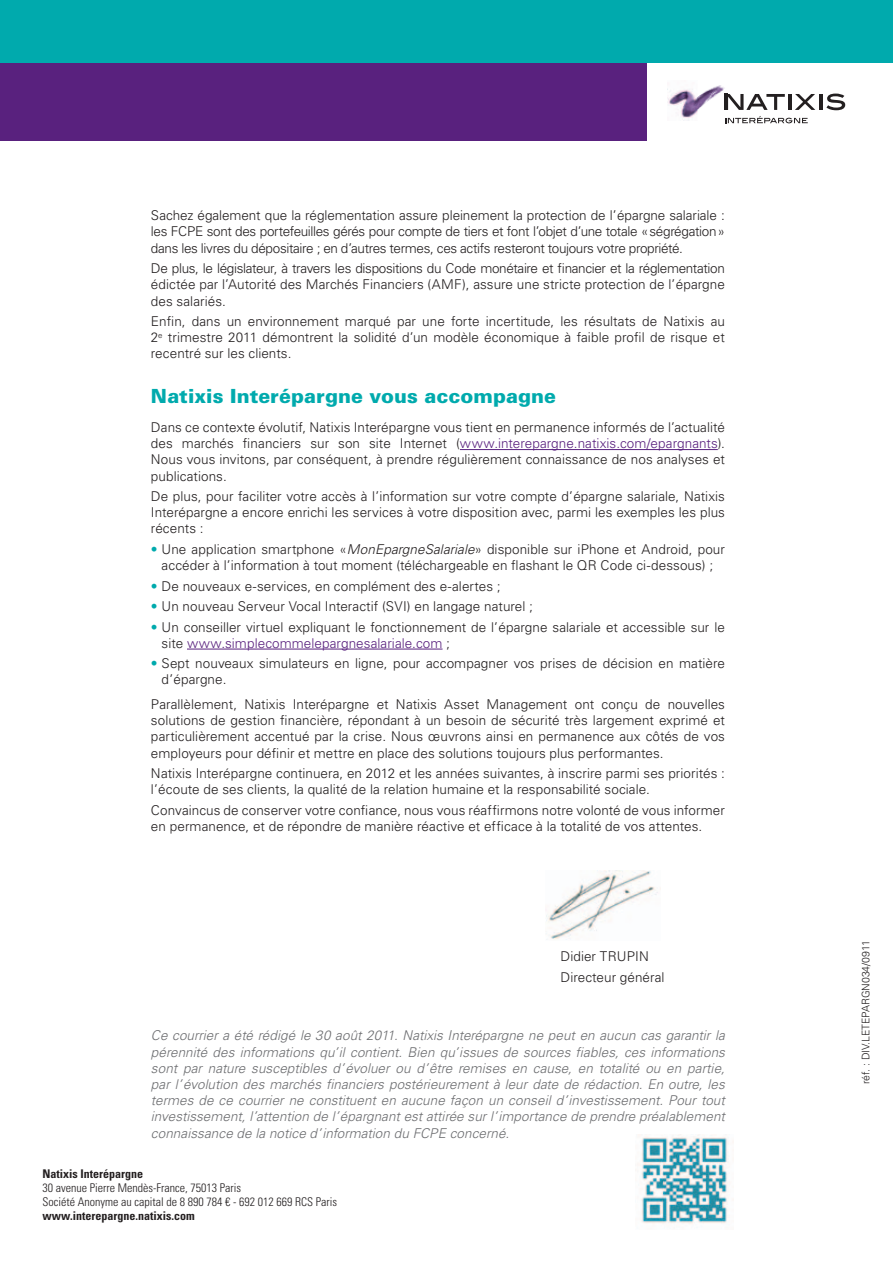
<style>
.page{position:relative;width:893px;height:1263px;background:#fff}
.page>*{position:absolute;margin:0;border:0;box-sizing:border-box;transform-origin:0 0}
.t1{font:900 19.5px "Univers LT Std";letter-spacing:.005em;color:#00aaad}
.t2{font:300 13.5px/16.2px "Univers LT Std";letter-spacing:.005em;color:#231f20}
.t3{font:italic 300 13.5px/16.2px "Univers LT Std";letter-spacing:.005em;color:#6c6d70;text-align:justify}
.t4{font:300 13.5px/16.2px "Univers LT Std";letter-spacing:-.025em;color:#231f20}
.t5{font:300 condensed 12px/14.1px "Univers LT Std";color:#231f20}
.t6{font:700 condensed 12px "Univers LT Std";color:#231f20}
.t7{font:300 10.5px "Univers LT Std";color:#231f20}
.s1{color:#59217e}
.s2{color:#00aaad}
.s3{font-style:italic}
</style>
<div class="page">
<hr style="left:788px;top:94px;width:3px;height:16px;background:#231f20">
<svg style="left:795px;top:94px;width:20px;height:16px"></svg>
<hr style="left:819px;top:94px;width:4px;height:16px;background:#231f20">
<svg style="left:826px;top:94px;width:19px;height:16px"></svg>
<img style="left:667px;top:85px;width:60px;height:33px">
<svg style="left:725px;top:94px;width:60px;height:16px"></svg>
<svg style="left:725px;top:116px;width:83px;height:7px"></svg>
<div style="left:0;top:62px;width:646px;height:78px;background:#59217e"></div>
<div style="left:0;top:0;width:893px;height:62px;background:#00aaad"></div>
<hr style="left:460px;top:449px;width:258px;height:1px;background:#59217e">
<hr style="left:187px;top:649px;width:256px;height:1px;background:#59217e">
<img style="left:545px;top:870px;width:113px;height:70px">
<img style="left:637px;top:1134px;width:92px;height:90px">
<p class="t2" style="left:151px;top:207px;width:575px">Sachez également que la réglementation assure pleinement la protection de l’épargne salariale : les FCPE</p>
<p class="t4" style="left:151px;top:224px;width:576px;text-indent:56px">sont des portefeuilles gérés pour compte de tiers et font l’objet d’une totale «ségrégation» dans les livres du dépositaire ; en d’autres termes, ces actifs resteront toujours votre propriété.</p>
<p class="t4" style="left:151px;top:260px;width:575px">De plus, le législateur, à travers les dispositions du Code monétaire et financier et la réglementation édictée par l’Autorité des Marchés Financiers (AMF</p>
<p class="t2" style="left:462px;top:276px;width:264px">), assure une stricte protection de l’épargne</p>
<p class="t2" style="left:151px;top:291px;width:576px;line-height:20.4px">des salariés.<br>Enfin, dans un environnement marqué par une forte incertitude, les résultats de Natixis au</p>
<p class="t2" style="left:151px;top:329px;width:575px">2<sup>e</sup> trimestre 2011 démontrent la solidité d’un modèle économique à faible profil de risque et recentré sur les clients.</p>
<h1 class="t1" style="left:151px;top:384px;width:407px">Natixis Interépargne vous accompagne</h1>
<p class="t2" style="left:151px;top:419px;width:576px;text-align:justify">Dans ce contexte évolutif, N atixis I nterépargne vous tient en permanence informés de l’actualité des marchés financiers sur son site I nternet (<span class="s1">www.interepargne.natixis.com/epargnants</span>).<br>Nous vous invitons, par conséquent, à prendre régulièrement connaissance de nos analyses et publications.</p>
<p class="t2" style="left:151px;top:488px;width:576px;text-align:justify">De plus, pour faciliter votre accès à l’information sur votre compte d’épargne salariale, Natixis I nterépargne a encore enrichi les services à votre disposition avec, parmi les exemples les plus récents :</p>
<p class="t2" style="left:151px;top:541px;width:576px;text-align:center"><span class="s2">•</span> U ne application smartphone «<span class="s3">MonEpargneSalariale</span>» disponible sur iPhone et Android, pour accéder à l’information à tout moment (téléchargeable en flashant le QR Code ci-dessous) ;</p>
<p class="t2" style="left:151px;top:578px;width:351px"><span class="s2">•</span> De nouveaux e-services, en complément des e-alertes ;</p>
<p class="t2" style="left:151px;top:598px;width:383px"><span class="s2">•</span> U n nouveau Serveur Vocal I nteractif (SVI ) en langage naturel ;</p>
<p class="t2" style="left:162px;top:619px;width:565px;text-indent:-11px"><span class="s2">•</span> U n conseiller virtuel expliquant le fonctionnement de l’épargne salariale et accessible sur le site <span class="s1">www.simplecommelepargnesalariale.com</span> ;</p>
<p class="t2" style="left:162px;top:655px;width:565px;text-indent:-11px"><span class="s2">•</span> Sept nouveaux simulateurs en ligne, pour accompagner vos prises de décision en matière d’épargne.</p>
<p class="t2" style="left:151px;top:696px;width:576px;text-align:justify">Parallèlement, Natixis I nterépargne et Natixis Asset Management ont conçu de nouvelles solutions de gestion financière, répondant à un besoin de sécurité très largement exprimé et particulièrement accentué par la crise. Nous œuvrons ainsi en permanence aux côtés de vos employeurs pour définir et mettre en place des solutions toujours plus performantes.</p>
<p class="t2" style="left:151px;top:765px;width:575px">Natixis I nterépargne continuera, en 2012 et les années suivantes, à inscrire parmi ses priorités : l’écoute de ses clients, la qualité de la relation humaine et la responsabilité sociale.</p>
<p class="t2" style="left:151px;top:802px;width:575px">Convaincus de conserver votre confiance, nous vous réaffirmons notre volonté de vous informer en permanence, et de répondre de manière réactive et efficace à la totalité de vos attentes.</p>
<p class="t2" style="left:560px;top:946px;width:106px;line-height:20.4px">Didier TRUPIN<br>Directeur général</p>
<p class="t3" style="left:151px;top:1028px;width:575px">Ce courrier a été rédigé le 30 août 2011. Natixis Interépargne ne peut en aucun cas garantir la pérennité des informations qu’il contient. Bien qu’issues de sources fiables, ces informations sont par nature susceptibles d’évoluer ou d’être remises en cause, en totalité ou en partie, par l’évolution des marchés financiers postérieurement à leur date de rédaction. En outre, les termes de ce courrier ne constituent en aucune façon un conseil d’investissement. Pour tout investissement, l’attention de l’épargnant est attirée sur l’importance de prendre préalablement connaissance de la notice d’information du FCPE concerné.</p>
<p class="t6" style="left:43px;top:1166px;width:102px">Natixis Interépargne</p>
<p class="t5" style="left:43px;top:1181px;width:296px">30 avenue Pierre Mendès-France, 75013 Paris<br>Société Anonyme au capital de 8 890 784 € - 692 012 669 RCS Paris</p>
<p class="t6" style="left:43px;top:1209px;width:154px">www.interepargne.natixis.com</p>
<p class="t7" style="left:859px;top:1084px;width:145px;rotate:-90deg">réf. : DIV.LETEPARGN 034/0911</p>
</div>
